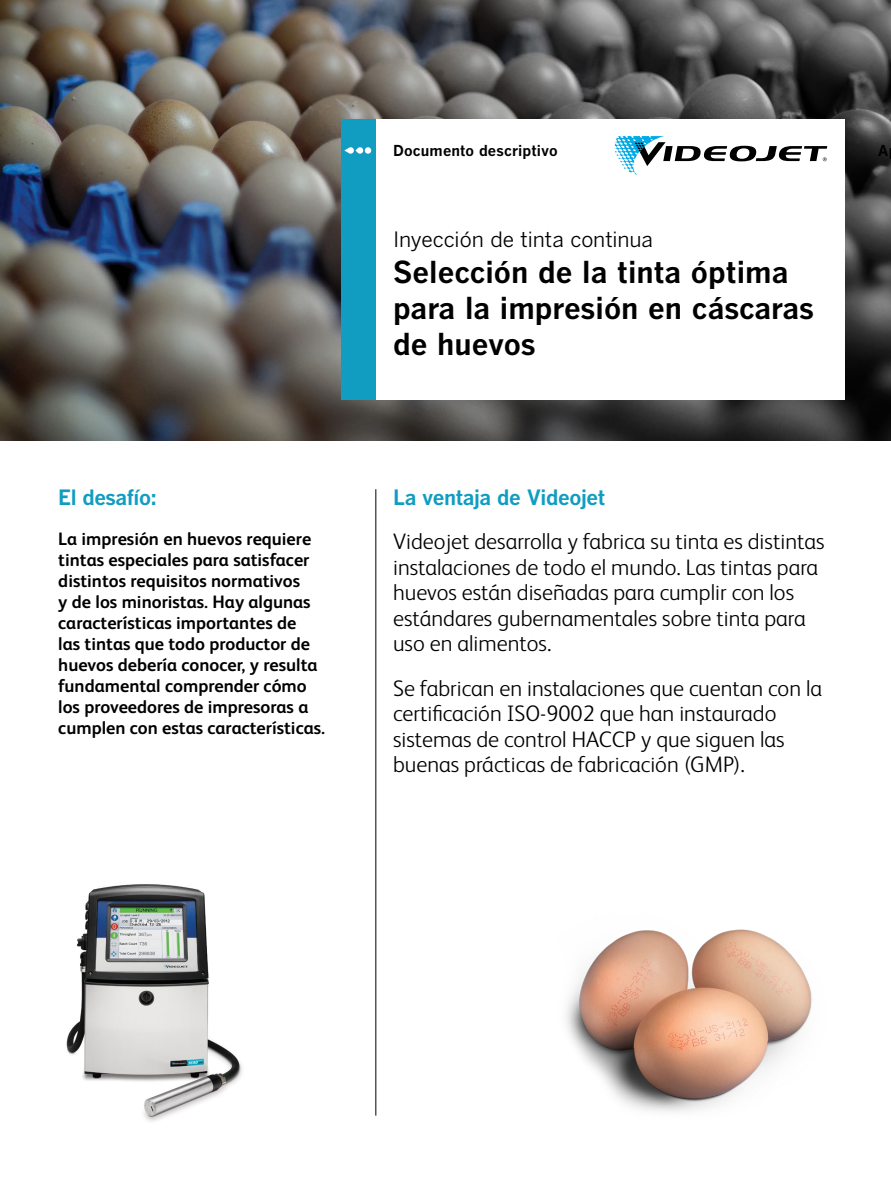
<style>
.page{position:relative;width:891px;height:1188px;background:#fff}
.page>*{position:absolute;margin:0;border:0;box-sizing:border-box;transform-origin:0 0}
.t1{font:700 30px/36px "Benton Gothic";color:#000}
.t2{font:300 22.5px/25.5px "FS Albert Pro";color:#000}
.t3{font:700 21px "Benton Gothic";letter-spacing:-.02em;color:#109dc1}
.t4{font:21px "Benton Gothic";letter-spacing:-.01em;color:#000}
.t5{font:700 18px/21px "FS Albert Pro";color:#000}
.t6{font:700 15px "Benton Gothic";letter-spacing:.005em;color:#000}
</style>
<div class="page">
<img style="left:0;top:0;width:891px;height:441px">
<div style="left:376px;top:119px;width:469px;height:281px;background:#fff"></div>
<div style="left:341px;top:119px;width:35px;height:281px;background:#109dc1"></div>
<svg style="left:615px;top:136px;width:212px;height:39px"></svg>
<hr style="left:375px;top:489px;width:1px;height:627px;background:#000">
<div style="left:365px;top:147px;width:6px;height:7px;background:#fff;border-radius:50%"></div>
<svg style="left:344px;top:147px;width:19px;height:7px"></svg>
<img style="left:566px;top:929px;width:246px;height:183px">
<img style="left:66px;top:884px;width:176px;height:238px">
<p class="t3" style="left:58px;top:485px;width:100px">El desafío:</p>
<p class="t5" style="left:58px;top:527px;width:268px">La impresión en huevos requiere tintas especiales para satisfacer distintos requisitos normativos<br>y de los minoristas. Hay algunas características importantes de<br>las tintas que todo productor de huevos debería conocer, y resulta fundamental comprender cómo los proveedores de impresoras a cumplen con estas características.</p>
<p class="t6" style="left:393px;top:142px;width:166px">Documento descriptivo</p>
<p class="t4" style="left:393px;top:227px;width:262px">Inyección de tinta continua</p>
<h1 class="t1" style="left:393px;top:255px;width:423px">Selección de la tinta óptima para la impresión en cáscaras de huevos</h1>
<p class="t3" style="left:393px;top:485px;width:214px">La ventaja de Videojet</p>
<p class="t2" style="left:393px;top:527px;width:433px">Videojet desarrolla y fabrica su tinta es distintas instalaciones de todo el mundo. Las tintas para huevos están diseñadas para cumplir con los estándares gubernamentales sobre tinta para uso en alimentos.</p>
<p class="t2" style="left:393px;top:674px;width:431px">Se fabrican en instalaciones que cuentan con la certificación ISO-9002 que han instaurado sistemas de control HACCP y que siguen las buenas prácticas de fabricación (GMP).</p>
<p class="t6" style="left:878px;top:142px;width:12px">A</p>
</div>
